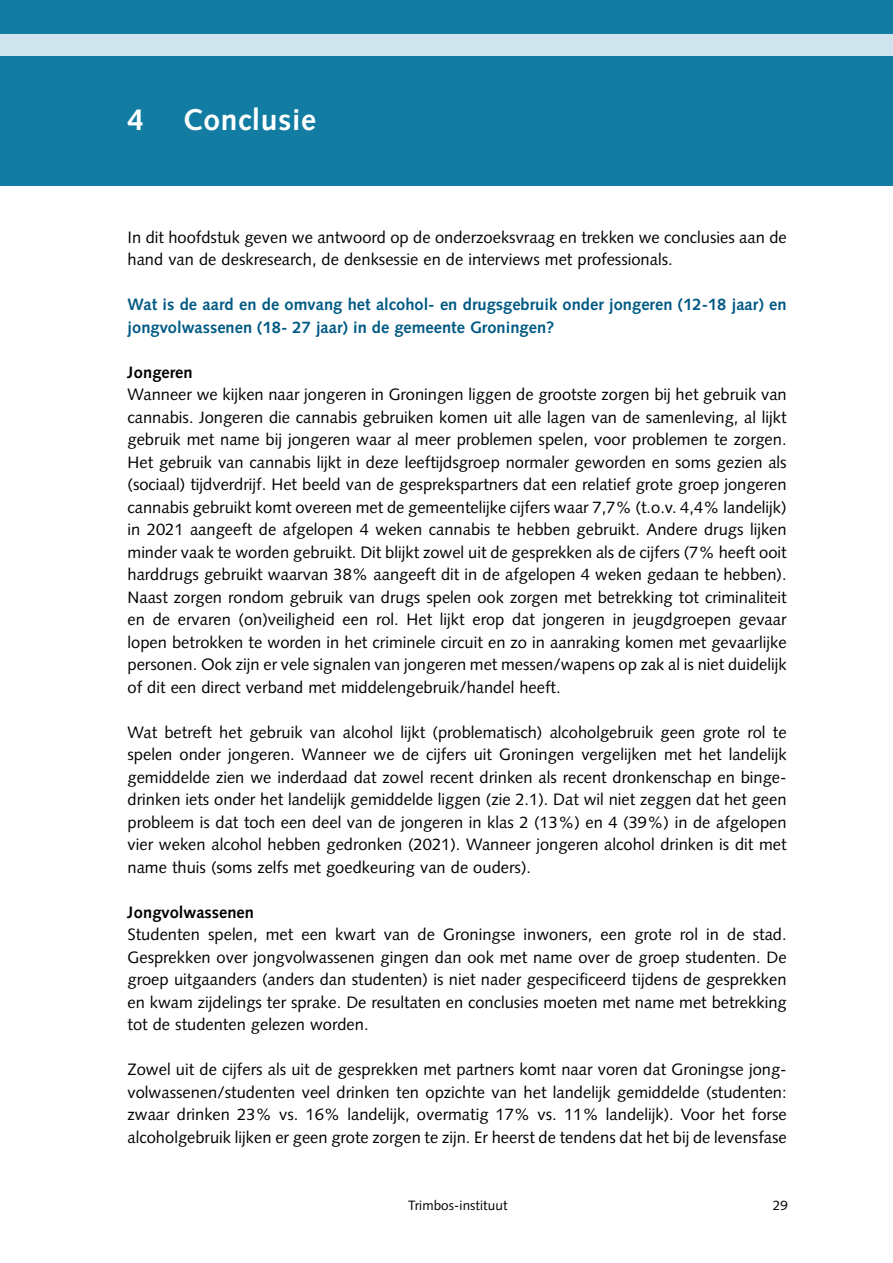
<style>
.page{position:relative;width:893px;height:1263px;background:#fff}
.page>*{position:absolute;margin:0;border:0;box-sizing:border-box;transform-origin:0 0}
.t1{font:700 30px "Syntax LT Std";letter-spacing:.02em;color:#fff}
.t2{font:16.5px/22.5px "Syntax LT Std";color:#000;text-align:justify}
.t3{font:700 16.5px/22.5px "Syntax LT Std";color:#005a84}
.t4{font:700 16.5px "Syntax LT Pro";color:#000}
.t5{font:13.5px "Syntax LT Std";letter-spacing:.005em;color:#000}
</style>
<div class="page">
<div style="left:0;top:0;width:893px;height:186px;background:#137ca3"></div>
<div style="left:0;top:34px;width:893px;height:21px;background:#cfe4ec"></div>
<h1 class="t1" style="left:128px;top:102px;width:18px">4</h1>
<h1 class="t1" style="left:183px;top:102px;width:135px">Conclusie</h1>
<p class="t2" style="left:128px;top:226px;width:661px">In dit hoofdstuk geven we antwoord op de onderzoeksvraag en trekken we conclusies aan de hand van de deskresearch, de denksessie en de interviews met professionals.</p>
<p class="t3" style="left:128px;top:293px;width:661px">Wat is de aard en de omvang het alcohol- en drugsgebruik onder jongeren (12-18 jaar) en jongvolwassenen (18- 27 jaar) in de gemeente Groningen?</p>
<p class="t4" style="left:128px;top:362px;width:67px">Jongeren</p>
<p class="t2" style="left:128px;top:383px;width:661px">Wanneer we kijken naar jongeren in Groningen liggen de grootste zorgen bij het gebruik van cannabis. Jongeren die cannabis gebruiken komen uit alle lagen van de samenleving, al lijkt gebruik met name bij jongeren waar al meer problemen spelen, voor problemen te zorgen.<br>Het gebruik van cannabis lijkt in deze leeftijdsgroep normaler geworden en soms gezien als (sociaal) tijdverdrijf. Het beeld van de gesprekspartners dat een relatief grote groep jongeren cannabis gebruikt komt overeen met de gemeentelijke cijfers waar 7,7% (t.o.v. 4,4% landelijk) in 2021 aangeeft de afgelopen 4 weken cannabis te hebben gebruikt. Andere drugs lijken minder vaak te worden gebruikt. Dit blijkt zowel uit de gesprekken als de cijfers (7% heeft ooit harddrugs gebruikt waarvan 38% aangeeft dit in de afgelopen 4 weken gedaan te hebben).<br>Naast zorgen rondom gebruik van drugs spelen ook zorgen met betrekking tot criminaliteit en de ervaren (on)veiligheid een rol. Het lijkt erop dat jongeren in jeugdgroepen gevaar lopen betrokken te worden in het criminele circuit en zo in aanraking komen met gevaarlijke personen. Ook zijn er vele signalen van jongeren met messen/wapens op zak al is niet duidelijk of dit een direct verband met middelengebruik/handel heeft.</p>
<p class="t2" style="left:128px;top:721px;width:661px">Wat betreft het gebruik van alcohol lijkt (problematisch) alcoholgebruik geen grote rol te spelen onder jongeren. Wanneer we de cijfers uit Groningen vergelijken met het landelijk gemiddelde zien we inderdaad dat zowel recent drinken als recent dronkenschap en binge&shy;drinken iets onder het landelijk gemiddelde liggen (zie 2.1). Dat wil niet zeggen dat het geen probleem is dat toch een deel van de jongeren in klas 2 (13%) en 4 (39%) in de afgelopen vier weken alcohol hebben gedronken (2021). Wanneer jongeren alcohol drinken is dit met name thuis (soms zelfs met goedkeuring van de ouders).</p>
<p class="t4" style="left:128px;top:902px;width:128px">Jongvolwassenen</p>
<p class="t2" style="left:128px;top:923px;width:661px">Studenten spelen, met een kwart van de Groningse inwoners, een grote rol in de stad.<br>Gesprekken over jongvolwassenen gingen dan ook met name over de groep studenten. De groep uitgaanders (anders dan studenten) is niet nader gespecificeerd tijdens de gesprekken en kwam zijdelings ter sprake. De resultaten en conclusies moeten met name met betrekking tot de studenten gelezen worden.</p>
<p class="t2" style="left:128px;top:1058px;width:661px">Zowel uit de cijfers als uit de gesprekken met partners komt naar voren dat Groningse jong&shy;volwassenen/studenten veel drinken ten opzichte van het landelijk gemiddelde (studenten: zwaar drinken 23% vs. 16% landelijk, overmatig 17% vs. 11% landelijk). Voor het forse alcoholgebruik lijken er geen grote zorgen te zijn. Er heerst de tendens dat het bij de levensfase</p>
<p class="t5" style="left:408px;top:1197px;width:101px">Trimbos-instituut</p>
<p class="t5" style="left:773px;top:1197px;width:17px">29</p>
</div>
